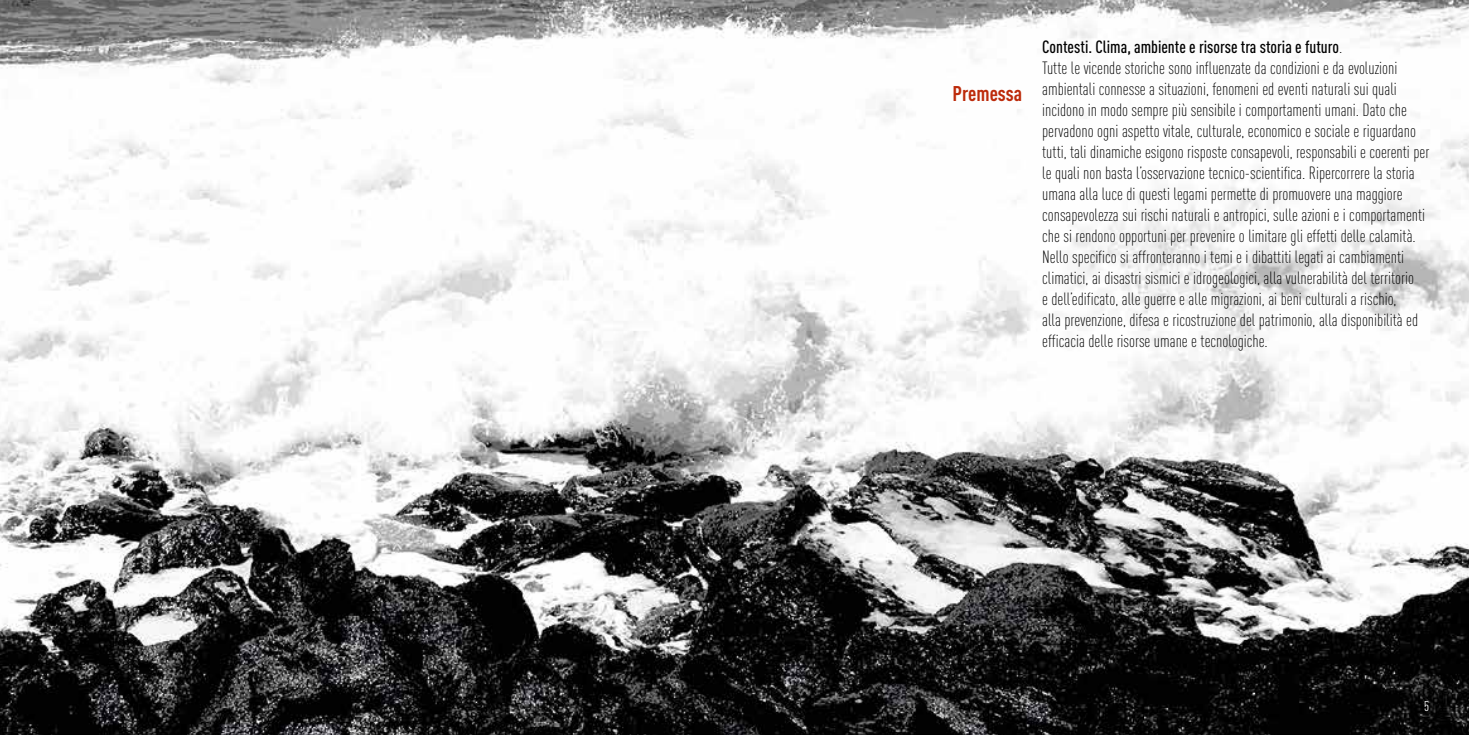
<style>
.page{position:relative;width:1469px;height:735px;background:#fff}
.page>*{position:absolute;margin:0;border:0;box-sizing:border-box;transform-origin:0 0}
.t1{font:700 condensed 21px "DINOT";color:#bd2b0b}
.t2{font:300 condensed 17.5px/21px "DINOT";color:#000}
.t3{font:condensed 14px "DINOT";color:#fff}
.s1{font-weight:500}
</style>
<div class="page">
<img style="left:0;top:0;width:1468px;height:734px">
<p class="t1" style="left:952px;top:81px;width:71px">Premessa</p>
<p class="t2" style="left:1042px;top:37px;width:388px"><span class="s1">Contesti. Clima, ambiente e risorse tra storia e futuro</span>.<br>Tutte le vicende storiche sono influenzate da condizioni e da evoluzioni ambientali connesse a situazioni, fenomeni ed eventi naturali sui quali incidono in modo sempre più sensibile i comportamenti umani. Dato che pervadono ogni aspetto vitale, culturale, economico e sociale e riguardano tutti, tali dinamiche esigono risposte consapevoli, responsabili e coerenti per le quali non basta l’osservazione tecnico-scientifica. Ripercorrere la storia umana alla luce di questi legami permette di promuovere una maggiore consapevolezza sui rischi naturali e antropici, sulle azioni e i comportamenti che si rendono opportuni per prevenire o limitare gli effetti delle calamità.<br>Nello specifico si affronteranno i temi e i dibattiti legati ai cambiamenti climatici, ai disastri sismici e idrogeologici, alla vulnerabilità del territorio<br>e dell’edificato, alle guerre e alle migrazioni, ai beni culturali a rischio,<br>alla prevenzione, difesa e ricostruzione del patrimonio, alla disponibilità ed efficacia delle risorse umane e tecnologiche.</p>
<p class="t3" style="left:1424px;top:697px;width:7px">5</p>
</div>
